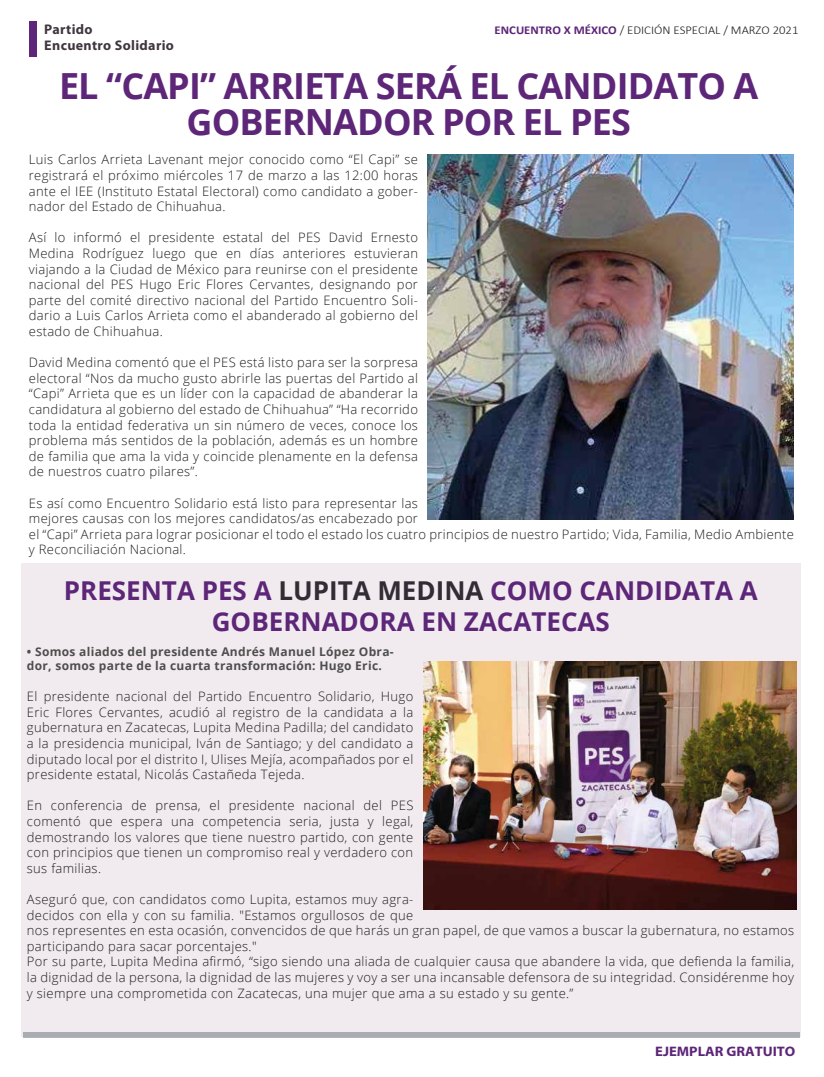
<style>
.page{position:relative;width:824px;height:1077px;background:#fff}
.page>*{position:absolute;margin:0;border:0;box-sizing:border-box;transform-origin:0 0}
.t1{font:700 36px/36px "Open Sans";letter-spacing:-.025em;color:#5d2678;text-align:center}
.t2{font:700 26px/31.2px "Open Sans";color:#5d2678;text-align:center}
.t3{font:700 14px/16.8px "Myriad Pro";letter-spacing:.025em;color:#41363f}
.t4{font:700 13.8px "Myriad Pro";color:#5d2678;scale:1.06 1}
.t5{font:300 13px/15.6px "Open Sans";letter-spacing:.025em;color:#1d1d1b;text-align:justify}
.t6{font:700 12px/14.4px "Open Sans";letter-spacing:.025em;color:#4e4e4d}
.t7{font:300 12px "Calibri";color:#1d1d1b;scale:1.06 1}
.s1{font-weight:700;color:#5d2578}
.s2{color:#322d35}
</style>
<div class="page">
<div style="left:21px;top:563px;width:780px;height:474px;background:#f1ebf0"></div>
<div style="left:29px;top:21px;width:7px;height:36px;background:#5d2678"></div>
<div style="left:23px;top:1032px;width:777px;height:6px;background:#a9adb2"></div>
<img style="left:428px;top:155px;width:365px;height:365px">
<img style="left:423px;top:661px;width:373px;height:249px">
<p class="t3" style="left:44px;top:20px;width:131px">Partido<br>Encuentro Solidario</p>
<h1 class="t1" style="left:59px;top:67px;width:701px">EL “CAPI” ARRIETA SERÁ EL CANDIDATO A<br>GOBERNADOR POR EL PES</h1>
<p class="t7" style="left:495px;top:22px;width:288px"><span class="s1">ENCUENTRO X MÉXICO</span> / EDICIÓN ESPECIAL / MARZO 2021</p>
<p class="t5" style="left:29px;top:152px;width:391px">Luis Carlos Arrieta Lavenant mejor conocido como “El Capi” se registrará el próximo miércoles 17 de marzo a las 12:00 horas ante el IEE (Instituto Estatal Electoral) como candidato a gober&shy;nador del Estado de Chihuahua.</p>
<p class="t5" style="left:29px;top:230px;width:391px">Así lo informó el presidente estatal del PES David Ernesto Medina Rodríguez luego que en días anteriores estuvieran viajando a la Ciudad de México para reunirse con el presidente nacional del PES Hugo Eric Flores Cervantes, designando por parte del comité directivo nacional del Partido Encuentro Soli&shy;dario a Luis Carlos Arrieta como el abanderado al gobierno del estado de Chihuahua.</p>
<p class="t5" style="left:29px;top:354px;width:391px">David Medina comentó que el PES está listo para ser la sorpresa electoral “Nos da mucho gusto abrirle las puertas del Partido al “Capi” Arrieta que es un líder con la capacidad de abanderar la candidatura al gobierno del estado de Chihuahua” “Ha recorrido toda la entidad federativa un sin número de veces, conoce los problema más sentidos de la población, además es un hombre de familia que ama la vida y coincide plenamente en la defensa de nuestros cuatro pilares”.</p>
<p class="t5" style="left:29px;top:495px;width:766px;text-align:left">Es así como Encuentro Solidario está listo para representar las<br>mejores causas con los mejores candidatos/as encabezado por<br>el “Capi” Arrieta para lograr posicionar el todo el estado los cuatro principios de nuestro Partido; Vida, Familia, Medio Ambiente y Reconciliación Nacional.</p>
<h2 class="t2" style="left:64px;top:575px;width:695px">PRESENTA PES A <span class="s2">LUPITA MEDINA</span> COMO CANDIDATA A<br>GOBERNADORA EN ZACATECAS</h2>
<p class="t6" style="left:27px;top:644px;width:368px">• Somos aliados del presidente Andrés Manuel López Obra&shy;dor, somos parte de la cuarta transformación: Hugo Eric.</p>
<p class="t5" style="left:27px;top:688px;width:388px">El presidente nacional del Partido Encuentro Solidario, Hugo Eric Flores Cervantes, acudió al registro de la candidata a la gubernatura en Zacatecas, Lupita Medina Padilla; del candidato a la presidencia municipal, Iván de Santiago; y del candidato a diputado local por el distrito I, Ulises Mejía, acompañados por el presidente estatal, Nicolás Castañeda Tejeda.</p>
<p class="t5" style="left:27px;top:798px;width:388px">En conferencia de prensa, el presidente nacional del PES comentó que espera una competencia seria, justa y legal, demostrando los valores que tiene nuestro partido, con gente con principios que tienen un compromiso real y verdadero con sus familias.</p>
<p class="t5" style="left:27px;top:891px;width:769px;text-align:left">Aseguró que, con candidatos como Lupita, estamos muy agra-<br>decidos con ella y con su familia. "Estamos orgullosos de que<br>nos representes en esta ocasión, convencidos de que harás un gran papel, de que vamos a buscar la gubernatura, no estamos participando para sacar porcentajes."<br>Por su parte, Lupita Medina afirmó, “sigo siendo una aliada de cualquier causa que abandere la vida, que defienda la familia, la dignidad de la persona, la dignidad de las mujeres y voy a ser una incansable defensora de su integridad. Considérenme hoy y siempre una comprometida con Zacatecas, una mujer que ama a su estado y su gente.”</p>
<p class="t4" style="left:655px;top:1042px;width:134px">EJEMPLAR GRATUITO</p>
</div>
